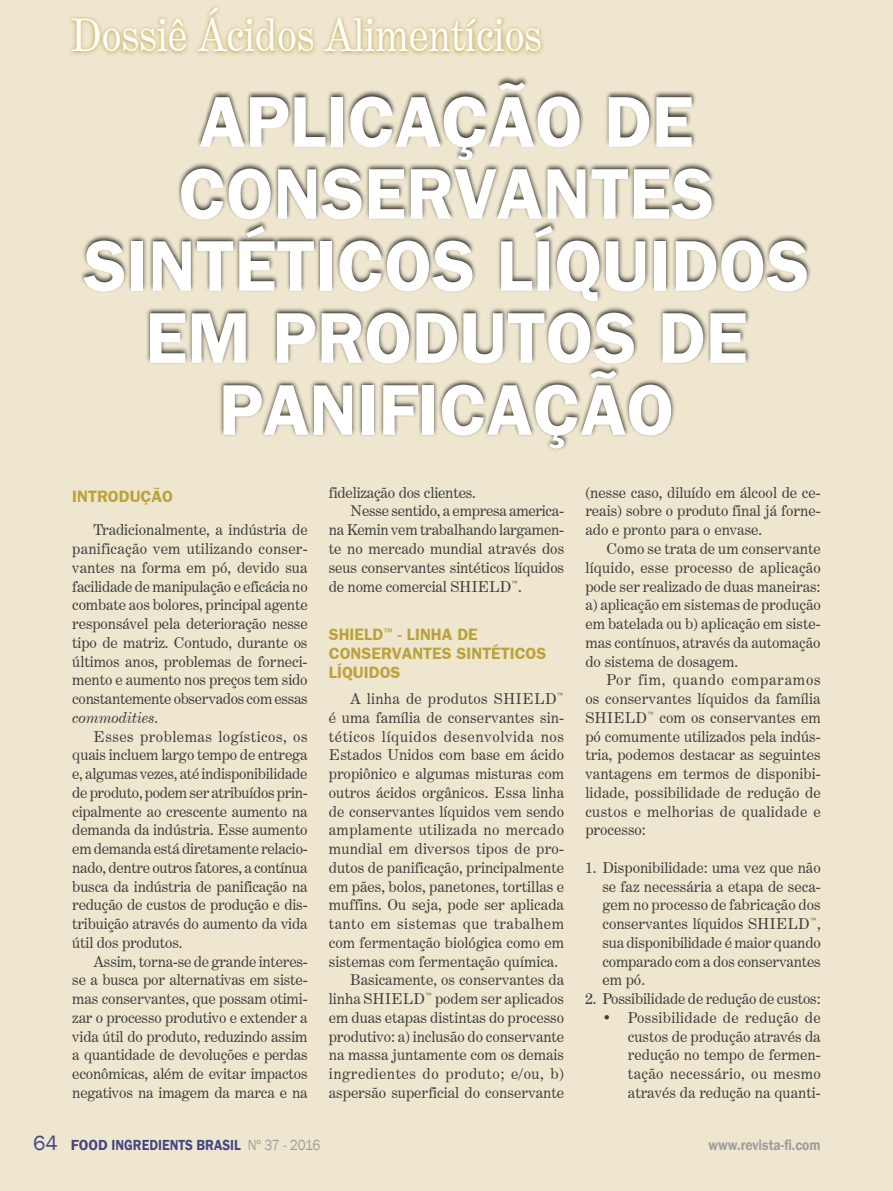
<style>
.page{position:relative;width:893px;height:1191px;background:#eee6cf}
.page>*{position:absolute;margin:0;border:0;box-sizing:border-box;transform-origin:0 0}
.t1{font:700 72px/72px "Frankfurt Gothic";color:#fff;text-align:center}
.t2{font:45px "Century Expanded BT";color:#fff;scale:.9 1}
.t3{font:700 16.5px/18.8px "Frankfurt Gothic";color:#bba23b}
.t4{font:15px/18.8px "Century Expanded BT";color:#3c3c3b;text-align:justify}
.t5{font:600 15px "Franklin Gothic";color:#484682}
.t6{font:15px "Century Expanded BT";letter-spacing:.04em;color:#3c3c3b}
.t7{font:15px "Century Expanded BT";letter-spacing:.035em;color:#3c3c3b}
.t8{font:15px "Century Expanded BT";letter-spacing:.025em;color:#3c3c3b}
.t9{font:15px "Century Expanded BT";letter-spacing:.03em;color:#3c3c3b}
.t10{font:15px "Century Expanded BT";letter-spacing:.02em;color:#3c3c3b}
.t11{font:600 15px "Franklin Gothic";color:#9d9d9c;scale:.9 1}
.s1{font-style:italic}
.s2{font-weight:400;font-size:21px}
.s3{font-weight:400;color:#9d9d9c}
</style>
<div class="page">
<svg style="left:70px;top:6px;width:474px;height:50px"></svg>
<div style="left:79px;top:75px;width:732px;height:375px;background:#000;opacity:.75"></div>
<h2 class="t2" style="left:71px;top:7px;width:525px">Dossiê Ácidos Alimentícios</h2>
<h1 class="t1" style="left:83px;top:84px;width:727px">APLICAÇÃO DE<br>CONSERVANTES<br>SINTÉTICOS LÍQUIDOS<br>EM PRODUTOS DE<br>PANIFICAÇÃO</h1>
<p class="t3" style="left:72px;top:486px;width:102px">INTRODUÇÃO</p>
<p class="t4" style="left:72px;top:520px;width:237px;text-indent:21px">Tradicionalmente, a indústria de panificação vem utilizando conser&shy;vantes na forma em pó, devido sua facilidade de manipulação e eficácia no combate aos bolores, principal agente responsável pela deterioração nesse tipo de matriz. Contudo, durante os últimos anos, problemas de forneci&shy;mento e aumento nos preços tem sido constantemente observados com essas <span class="s1">commodities</span>.</p>
<p class="t4" style="left:72px;top:726px;width:237px;text-indent:21px">Esses problemas logísticos, os quais incluem largo tempo de entrega e, algumas vezes, até indisponibilidade de produto, podem ser atribuídos prin&shy;cipalmente ao crescente aumento na demanda da indústria. Esse aumento em demanda está diretamente relacio&shy;nado, dentre outros fatores, a contínua busca da indústria de panificação na redução de custos de produção e dis&shy;tribuição através do aumento da vida útil dos produtos.</p>
<p class="t4" style="left:72px;top:951px;width:237px;text-indent:21px">Assim, torna-se de grande interes&shy;se a busca por alternativas em siste&shy;mas conservantes, que possam otimi&shy;zar o processo produtivo e extender a vida útil do produto, reduzindo assim a quantidade de devoluções e perdas econômicas, além de evitar impactos negativos na imagem da marca e na</p>
<p class="t4" style="left:329px;top:483px;width:149px">fidelização dos clientes.</p>
<p class="t4" style="left:350px;top:501px;width:215px">Nesse sentido, a empresa america-</p>
<p class="t4" style="left:329px;top:520px;width:237px">na Kemin vem trabalhando largamen-</p>
<p class="t4" style="left:329px;top:539px;width:237px">te no mercado mundial através dos</p>
<p class="t4" style="left:329px;top:558px;width:237px">seus conservantes sintéticos líquidos</p>
<p class="t4" style="left:329px;top:576px;width:195px">de nome comercial SHIELD<sup>™</sup>.</p>
<p class="t3" style="left:329px;top:624px;width:219px">SHIELD<sup>™</sup> - LINHA DE<br>CONSERVANTES SINTÉTICOS<br>LÍQUIDOS</p>
<p class="t10" style="left:350px;top:689px;width:216px">A linha de produtos SHIELD<sup>™</sup></p>
<p class="t4" style="left:329px;top:708px;width:237px">é uma família de conservantes sin-</p>
<p class="t6" style="left:329px;top:727px;width:237px">téticos líquidos desenvolvida nos</p>
<p class="t4" style="left:329px;top:745px;width:237px">Estados Unidos com base em ácido</p>
<p class="t4" style="left:329px;top:764px;width:237px">propiônico e algumas misturas com</p>
<p class="t4" style="left:329px;top:783px;width:237px">outros ácidos orgânicos. Essa linha</p>
<p class="t4" style="left:329px;top:801px;width:237px">de conservantes líquidos vem sendo</p>
<p class="t8" style="left:329px;top:821px;width:237px">amplamente utilizada no mercado</p>
<p class="t4" style="left:329px;top:839px;width:237px">mundial em diversos tipos de pro-</p>
<p class="t4" style="left:329px;top:858px;width:237px">dutos de panificação, principalmente</p>
<p class="t4" style="left:329px;top:876px;width:237px">em pães, bolos, panetones, tortillas e</p>
<p class="t4" style="left:329px;top:895px;width:237px">muffins. Ou seja, pode ser aplicada</p>
<p class="t9" style="left:329px;top:914px;width:237px">tanto em sistemas que trabalhem</p>
<p class="t4" style="left:329px;top:933px;width:237px">com fermentação biológica como em</p>
<p class="t4" style="left:329px;top:951px;width:231px">sistemas com fermentação química.</p>
<p class="t4" style="left:350px;top:970px;width:216px">Basicamente, os conservantes da</p>
<p class="t4" style="left:329px;top:989px;width:237px">linha SHIELD<sup>™</sup> podem ser aplicados</p>
<p class="t4" style="left:329px;top:1008px;width:237px">em duas etapas distintas do processo</p>
<p class="t4" style="left:329px;top:1026px;width:237px">produtivo: a) inclusão do conservante</p>
<p class="t4" style="left:329px;top:1045px;width:237px">na massa juntamente com os demais</p>
<p class="t7" style="left:329px;top:1064px;width:237px">ingredientes do produto; e/ou, b)</p>
<p class="t4" style="left:329px;top:1083px;width:237px">aspersão superficial do conservante</p>
<p class="t4" style="left:585px;top:483px;width:237px">(nesse caso, diluído em álcool de ce&shy;reais) sobre o produto final já forne&shy;ado e pronto para o envase.</p>
<p class="t4" style="left:585px;top:539px;width:237px;text-indent:21px">Como se trata de um conservante líquido, esse processo de aplicação pode ser realizado de duas maneiras: a) aplicação em sistemas de produção em batelada ou b) aplicação em siste&shy;mas contínuos, através da automação do sistema de dosagem.</p>
<p class="t4" style="left:585px;top:670px;width:237px;text-indent:21px">Por fim, quando comparamos os conservantes líquidos da família SHIELD<sup>™</sup> com os conservantes em pó comumente utilizados pela indús&shy;tria, podemos destacar as seguintes vantagens em termos de disponibi&shy;lidade, possibilidade de redução de custos e melhorias de qualidade e processo:</p>
<p class="t4" style="left:602px;top:858px;width:220px;text-indent:-17px">1. Disponibilidade: uma vez que não se faz necessária a etapa de seca&shy;gem no processo de fabricação dos conservantes líquidos SHIELD<sup>™</sup>, sua disponibilidade é maior quando comparado com a dos conservantes em pó.</p>
<p class="t4" style="left:585px;top:989px;width:237px">2. Possibilidade de redução de custos:</p>
<p class="t4" style="left:628px;top:1008px;width:194px;text-indent:-26px">• Possibilidade de redução de custos de produção através da redução no tempo de fermen&shy;tação necessário, ou mesmo através da redução na quanti-</p>
<p class="t5" style="left:33px;top:1135px;width:289px"><span class="s2">64</span> FOOD INGREDIENTS BRASIL <span class="s3">Nº 37 - 2016</span></p>
<p class="t11" style="left:708px;top:1135px;width:126px">www.revista-fi.com</p>
</div>
